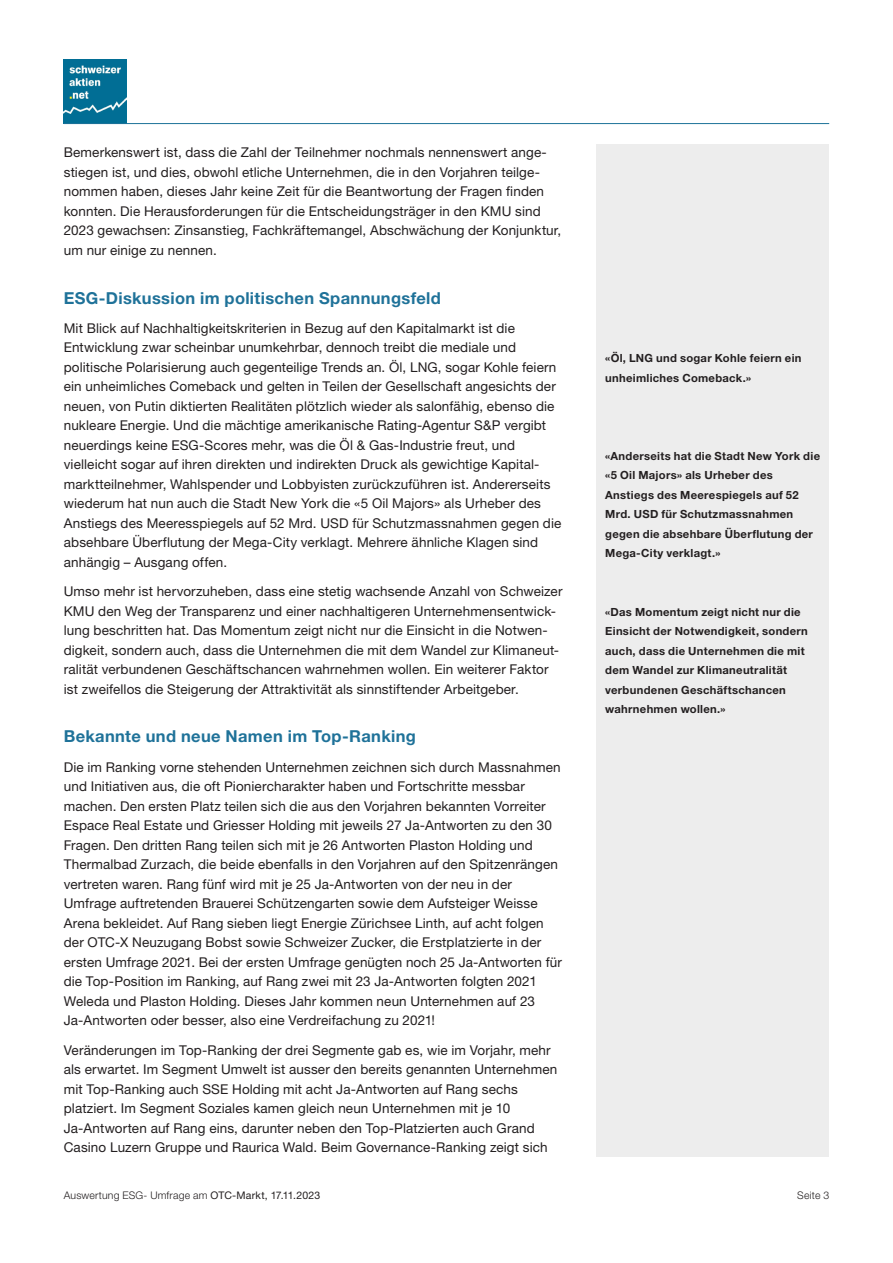
<style>
.page{position:relative;width:893px;height:1263px;background:#fff}
.page>*{position:absolute;margin:0;border:0;box-sizing:border-box;transform-origin:0 0}
.Titel{font:700 16.5px "Helvetica Neue LT Pro";letter-spacing:.02em;color:#1f7299}
.Lauftext{font:13.5px/19.5px "Helvetica Neue LT Pro";letter-spacing:.01em;color:#231f20}
.Marginalien{font:700 11.25px/19.5px "Helvetica Neue LT Pro";letter-spacing:.025em;color:#231f20}
.t1{font:300 10.5px "Helvetica Neue LT Pro";letter-spacing:.02em;color:#231f20}
.s1{font-weight:400}
</style>
<div class="page">
<img style="left:64px;top:60px;width:62px;height:63px">
<hr style="left:64px;top:123px;width:765px;height:1px;background:#1c7299">
<div style="left:597px;top:145px;width:232px;height:1012px;background:#ededed"></div>
<p class="Lauftext" style="left:64px;top:143px;width:499px">Bemerkenswert ist, dass die Zahl der Teilnehmer nochmals nennenswert ange&shy;stiegen ist, und dies, obwohl etliche Unternehmen, die in den Vorjahren teilge&shy;nommen haben, dieses Jahr keine Zeit für die Beantwortung der Fragen finden konnten. Die Herausforderungen für die Entscheidungsträger in den KMU sind 2023 gewachsen: Zinsanstieg, Fachkräftemangel, Abschwächung der Konjunktur, um nur einige zu nennen.</p>
<p class="Titel" style="left:64px;top:287px;width:379px">ESG-Diskussion im politischen Spannungsfeld</p>
<p class="Lauftext" style="left:64px;top:318px;width:499px">Mit Blick auf Nachhaltigkeitskriterien in Bezug auf den Kapitalmarkt ist die Entwicklung zwar scheinbar unumkehrbar, dennoch treibt die mediale und politische Polarisierung auch gegenteilige Trends an. Öl, LNG, sogar Kohle feiern ein unheimliches Comeback und gelten in Teilen der Gesellschaft angesichts der neuen, von Putin diktierten Realitäten plötzlich wieder als salonfähig, ebenso die nukleare Energie. Und die mächtige amerikanische Rating-Agentur S&amp;P vergibt neuerdings keine ESG-Scores mehr, was die Öl &amp; Gas-Industrie freut, und vielleicht sogar auf ihren direkten und indirekten Druck als gewichtige Kapital&shy;marktteilnehmer, Wahlspender und Lobbyisten zurückzuführen ist. Andererseits wiederum hat nun auch die Stadt New York die «5 Oil Majors» als Urheber des Anstiegs des Meeresspiegels auf 52 Mrd. USD für Schutzmassnahmen gegen die absehbare Überflutung der Mega-City verklagt. Mehrere ähnliche Klagen sind anhängig – Ausgang offen.</p>
<p class="Lauftext" style="left:64px;top:581px;width:500px">Umso mehr ist hervorzuheben, dass eine stetig wachsende Anzahl von Schweizer KMU den Weg der Transparenz und einer nachhaltigeren Unternehmensentwick&shy;lung beschritten hat. Das Momentum zeigt nicht nur die Einsicht in die Notwen&shy;digkeit, sondern auch, dass die Unternehmen die mit dem Wandel zur Klimaneut&shy;ralität verbundenen Geschäftschancen wahrnehmen wollen. Ein weiterer Faktor ist zweifellos die Steigerung der Attraktivität als sinnstiftender Arbeitgeber.</p>
<p class="Titel" style="left:64px;top:726px;width:354px">Bekannte und neue Namen im Top-Ranking</p>
<p class="Lauftext" style="left:64px;top:757px;width:500px">Die im Ranking vorne stehenden Unternehmen zeichnen sich durch Massnahmen und Initiativen aus, die oft Pioniercharakter haben und Fortschritte messbar machen. Den ersten Platz teilen sich die aus den Vorjahren bekannten Vorreiter Espace Real Estate und Griesser Holding mit jeweils 27 Ja-Antworten zu den 30<br>Fragen. Den dritten Rang teilen sich mit je 26 Antworten Plaston Holding und Thermalbad Zurzach, die beide ebenfalls in den Vorjahren auf den Spitzenrängen vertreten waren. Rang fünf wird mit je 25 Ja-Antworten von der neu in der Umfrage auftretenden Brauerei Schützengarten sowie dem Aufsteiger Weisse Arena bekleidet. Auf Rang sieben liegt Energie Zürichsee Linth, auf acht folgen der OTC-X Neuzugang Bobst sowie Schweizer Zucker, die Erstplatzierte in der ersten Umfrage 2021. Bei der ersten Umfrage genügten noch 25 Ja-Antworten für die Top-Position im Ranking, auf Rang zwei mit 23 Ja-Antworten folgten 2021<br>Weleda und Plaston Holding. Dieses Jahr kommen neun Unternehmen auf 23<br>Ja-Antworten oder besser, also eine Verdreifachung zu 2021!</p>
<p class="Lauftext" style="left:64px;top:1040px;width:495px">Veränderungen im Top-Ranking der drei Segmente gab es, wie im Vorjahr, mehr als erwartet. Im Segment Umwelt ist ausser den bereits genannten Unternehmen mit Top-Ranking auch SSE Holding mit acht Ja-Antworten auf Rang sechs platziert. Im Segment Soziales kamen gleich neun Unternehmen mit je 10<br>Ja-Antworten auf Rang eins, darunter neben den Top-Platzierten auch Grand Casino Luzern Gruppe und Raurica Wald. Beim Governance-Ranking zeigt sich</p>
<p class="Marginalien" style="left:605px;top:348px;width:198px">«Öl, LNG und sogar Kohle feiern ein unheimliches Comeback.»</p>
<p class="Marginalien" style="left:605px;top:446px;width:216px">«Anderseits hat die Stadt New York die «5 Oil Majors» als Urheber des<br>Anstiegs des Meerespiegels auf 52<br>Mrd. USD für Schutzmassnahmen gegen die absehbare Überflutung der<br>Mega-City verklagt.»</p>
<p class="Marginalien" style="left:605px;top:602px;width:204px">«Das Momentum zeigt nicht nur die<br>Einsicht der Notwendigkeit, sondern auch, dass die Unternehmen die mit dem Wandel zur Klimaneutralität verbundenen Geschäftschancen wahrnehmen wollen.»</p>
<p class="t1" style="left:64px;top:1189px;width:258px">Auswertung ESG- Umfrage am <span class="s1">OTC-Markt, 17.11.2023</span></p>
<p class="t1" style="left:797px;top:1189px;width:33px">Seite 3</p>
</div>
